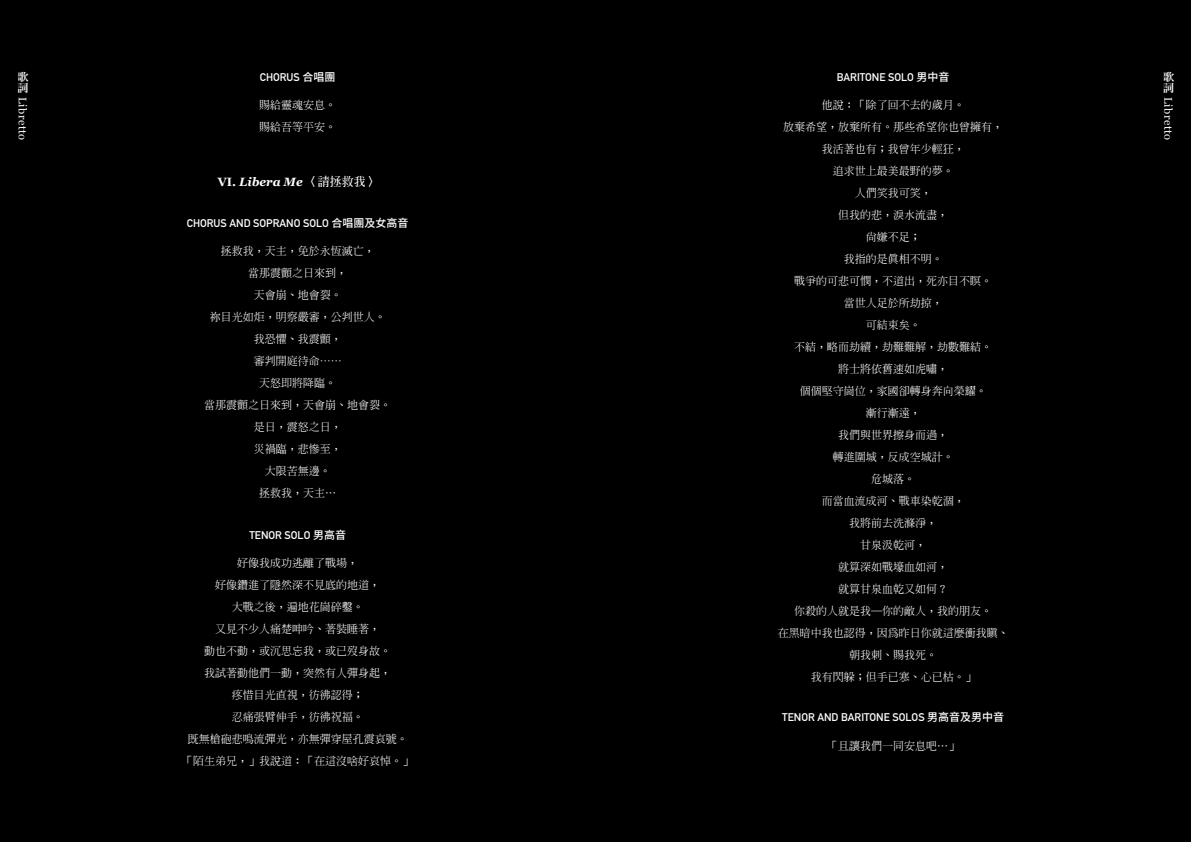
<style>
.page{position:relative;width:1191px;height:842px;background:#000}
.page>*{position:absolute;margin:0;border:0;box-sizing:border-box;transform-origin:0 0}
.t1{font:italic 700 12px "Georgia";color:#fff}
.t2{font:500 11px/22px "AR Shu Lin Ming B5";color:#fff;text-align:center}
.t3{font:700 11px "DIN Alternate";color:#fff}
.t4{font:11px "Georgia";letter-spacing:.05em;color:#fff}
.t5{font:11px/11.5px "Hira Min Pro N W6";color:#fff}
.s1{font-family:"Noto Sans CJ Ktc";font-weight:500}
.s2{font-style:normal}
.s3{font-family:"AR Shu Lin Ming B5 Std";font-style:normal}
.s4{font-family:"Noto Serif CJ Ktc";font-weight:400}
</style>
<div class="page">
<p class="t5" style="left:17px;top:70px;width:12px">歌詞</p>
<p class="t4" style="left:31px;top:97px;width:45px;rotate:90deg">Libretto</p>
<p class="t2" style="left:259px;top:94px;width:78px;text-align:left">賜給靈魂安息。賜給吾等平安。</p>
<p class="t3" style="left:260px;top:68px;width:77px">CHORUS <span class="s1">合唱團</span></p>
<p class="t1" style="left:218px;top:173px;width:162px"><span class="s2">VI.</span> Libera Me <span class="s3">〈請拯救我〉</span></p>
<p class="t3" style="left:187px;top:214px;width:223px">CHORUS AND SOPRANO SOLO <span class="s1">合唱團及女高音</span></p>
<p class="t2" style="left:204px;top:240px;width:189px">拯救我，天主，免於永恆滅亡，<br>當那震顫之日來到，<br>天會崩、地會裂。<br><span class="s4">祢</span>目光如炬，明察嚴審，公判世人。我恐懼、我震顫，<br>審判開庭待命<span class="s4">……<br></span>天怒即將降臨。<br>當那震顫之日來到，天會崩、地會裂。是日，震怒之日，<br>災禍臨，悲慘至，<br>大限苦無邊。<br>拯救我，天主…</p>
<p class="t3" style="left:249px;top:527px;width:98px">TENOR SOLO <span class="s1">男高音</span></p>
<p class="t2" style="left:182px;top:553px;width:233px">好像我成功逃離了戰場，<br>好像鑽進了隱然深不見底的地道，<br>大戰之後，遍地花崗碎鑿。<br>又見不少人痛楚呻吟、著裝睡著，<br>動也不動，或沉思忘我，或已歿身故。<br>我試著動他們一動，突然有人彈身起，<br>疼惜目光直視，彷彿認得；<br>忍痛張臂伸手，彷彿祝福。<br>既無槍砲悲鳴流彈光，亦無彈穿屋孔震哀號。「陌生弟兄，」我說道：「在這沒啥好哀悼。」</p>
<p class="t3" style="left:837px;top:68px;width:114px">BARITONE SOLO <span class="s1">男中音</span></p>
<p class="t2" style="left:777px;top:94px;width:232px">他說：「除了回不去的歲月。<br>放棄希望，放棄所有。那些希望你也曾擁有，我活著也有；我曾年少輕狂，<br>追求世上最美最野的夢。<br>人們笑我可笑，<br>但我的悲，淚水流盡，<br>尚嫌不足；<br>我指的是真相不明。<br>戰爭的可悲可憫，不道出，死亦目不瞑。<br>當世人足於所劫掠，<br>可結束矣。<br>不結，略而劫續，劫難難解，劫數難結。<br>將士將依舊速如虎嘯，<br>個個堅守崗位，家國卻轉身奔向榮耀。<br>漸行漸遠，<br>我們與世界擦身而過，<br>轉進圍城，反成空城計。<br>危城落。<br>而當血流成河、戰車染乾涸，<br>我將前去洗滌淨，<br>甘泉汲乾河，<br>就算深如戰壕血如河，<br>就算甘泉血乾又如何？<br>你殺的人就是我—你的敵人，我的朋友。<br>在黑暗中我也認得，因為昨日你就這麼衝我瞋、朝我刺、賜我死。<br>我有閃躲；但手已寒、心已枯。」</p>
<p class="t3" style="left:782px;top:709px;width:224px">TENOR AND BARITONE SOLOS <span class="s1">男高音及男中音</span></p>
<p class="t2" style="left:827px;top:735px;width:133px">「且讓我們一同安息吧…」</p>
<p class="t5" style="left:1163px;top:70px;width:12px">歌詞</p>
<p class="t4" style="left:1176px;top:97px;width:45px;rotate:90deg">Libretto</p>
</div>
